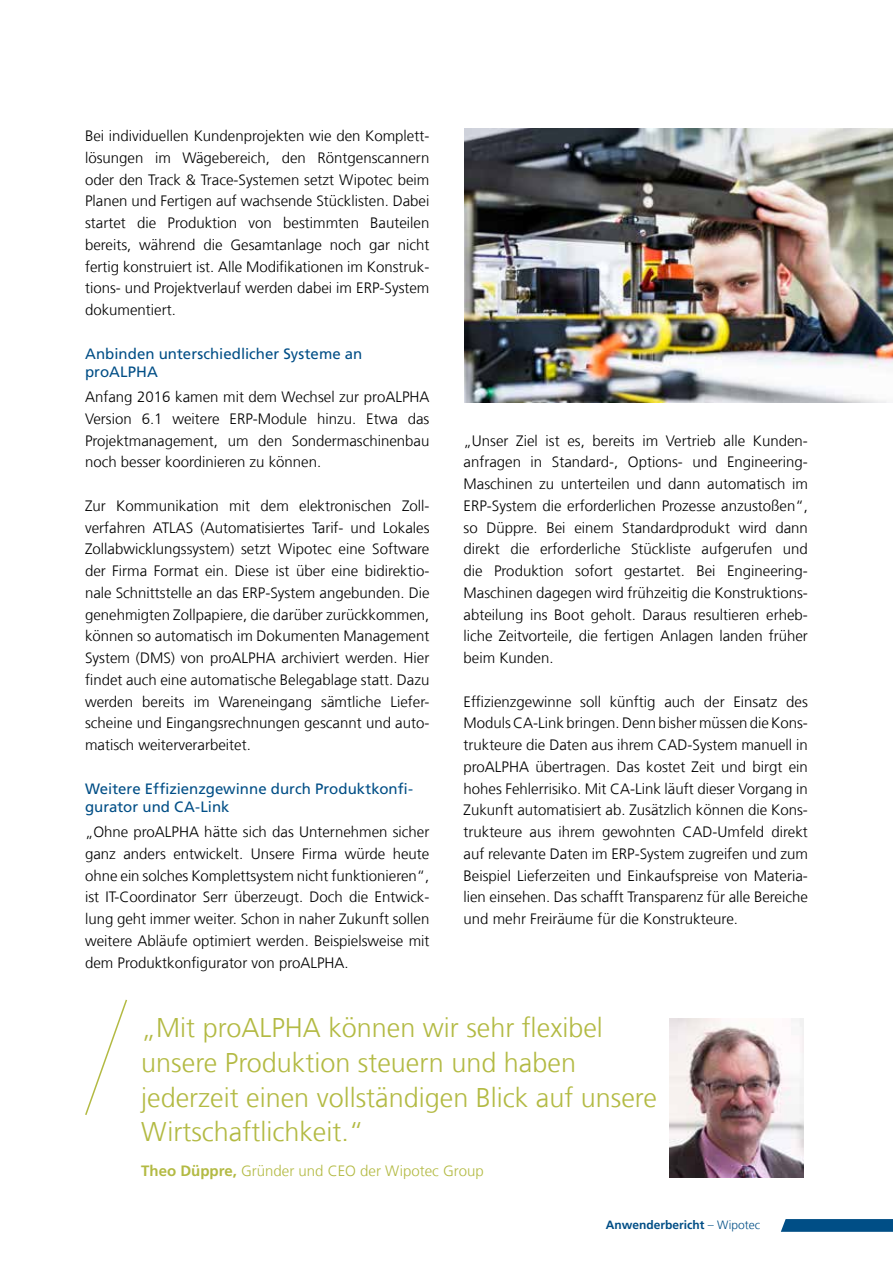
<style>
.page{position:relative;width:893px;height:1263px;background:#fff}
.page>*{position:absolute;margin:0;border:0;box-sizing:border-box;transform-origin:0 0}
.t1{font:300 27px/34.5px "Frutiger LT Com";color:#b3ba43}
.t2{font:300 15px/21.8px "Frutiger LT Com";color:#000;text-align:justify}
.t3{font:15px/18px "Frutiger LT Com";color:#004e86}
.t4{font:300 15px "Frutiger LT Com";color:#b3ba43}
.t5{font:700 12px "Frutiger LT Com";color:#004e86}
.s1{font-weight:700}
.s2{font-weight:300}
</style>
<div class="page">
<svg style="left:781px;top:1219px;width:112px;height:13px"></svg>
<img style="left:465px;top:128px;width:428px;height:274px">
<svg style="left:85px;top:999px;width:43px;height:116px"></svg>
<img style="left:670px;top:1018px;width:134px;height:160px">
<p class="t2" style="left:85px;top:125px;width:346px">Bei individuellen Kundenprojekten wie den Komplett&shy;lösungen im Wägebereich, den Röntgenscannern oder den Track &amp; Trace-Systemen setzt Wipotec beim Planen und Fertigen auf wachsende Stücklisten. Dabei startet die Produktion von bestimmten Bauteilen bereits, während die Gesamtanlage noch gar nicht fertig konstruiert ist. Alle Modifikationen im Konstruk&shy;tions- und Projektverlauf werden dabei im ERP-System dokumentiert.</p>
<p class="t3" style="left:85px;top:344px;width:279px">Anbinden unterschiedlicher Systeme an proALPHA</p>
<p class="t2" style="left:85px;top:386px;width:346px">Anfang 2016 kamen mit dem Wechsel zur proALPHA Version 6.1 weitere ERP-Module hinzu. Etwa das Projektmanagement, um den Sondermaschinenbau noch besser koordinieren zu können.</p>
<p class="t2" style="left:85px;top:495px;width:346px">Zur Kommunikation mit dem elektronischen Zoll&shy;verfahren ATLAS (Automatisiertes Tarif- und Lokales Zollabwicklungssystem) setzt Wipotec eine Software der Firma Format ein. Diese ist über eine bidirektio&shy;nale Schnittstelle an das ERP-System angebunden. Die genehmigten Zollpapiere, die darüber zurückkommen, können so automatisch im Dokumenten Management System (DMS) von proALPHA archiviert werden. Hier findet auch eine automatische Belegablage statt. Dazu werden bereits im Wareneingang sämtliche Liefer&shy;scheine und Eingangsrechnungen gescannt und auto&shy;matisch weiterverarbeitet.</p>
<p class="t3" style="left:85px;top:779px;width:329px">Weitere Effizienzgewinne durch Produktkonfi&shy;gurator und CA-Link</p>
<p class="t2" style="left:85px;top:821px;width:346px">„Ohne proALPHA hätte sich das Unternehmen sicher ganz anders entwickelt. Unsere Firma würde heute ohne ein solches Komplettsystem nicht funktionieren“, ist IT-Coordinator Serr überzeugt. Doch die Entwick&shy;lung geht immer weiter. Schon in naher Zukunft sollen weitere Abläufe optimiert werden. Beispielsweise mit dem Produktkonfigurator von proALPHA.</p>
<p class="t2" style="left:463px;top:429px;width:346px">„Unser Ziel ist es, bereits im Vertrieb alle Kunden&shy;anfragen in Standard-, Options- und Engineering-Maschinen zu unterteilen und dann automatisch im ERP-System die erforderlichen Prozesse anzustoßen“, so Düppre. Bei einem Standardprodukt wird dann direkt die erforderliche Stückliste aufgerufen und die Produktion sofort gestartet. Bei Engineering-Maschinen dagegen wird frühzeitig die Konstruktions&shy;abteilung ins Boot geholt. Daraus resultieren erheb&shy;liche Zeitvorteile, die fertigen Anlagen landen früher beim Kunden.</p>
<p class="t2" style="left:463px;top:690px;width:346px">Effizienzgewinne soll künftig auch der Einsatz des Moduls CA-Link bringen. Denn bisher müssen die Kons&shy;trukteure die Daten aus ihrem CAD-System manuell in proALPHA übertragen. Das kostet Zeit und birgt ein hohes Fehlerrisiko. Mit CA-Link läuft dieser Vorgang in Zukunft automatisiert ab. Zusätzlich können die Kons&shy;trukteure aus ihrem gewohnten CAD-Umfeld direkt auf relevante Daten im ERP-System zugreifen und zum Beispiel Lieferzeiten und Einkaufspreise von Materia&shy;lien einsehen. Das schafft Transparenz für alle Bereiche und mehr Freiräume für die Konstrukteure.</p>
<h1 class="t1" style="left:141px;top:1011px;width:517px">„Mit proALPHA können wir sehr flexibel unsere Produktion steuern und haben jederzeit einen vollständigen Blick auf unsere Wirtschaftlichkeit.“</h1>
<p class="t4" style="left:141px;top:1161px;width:344px"><span class="s1">Theo Düppre,</span> Gründer und CEO der Wipotec Group</p>
<p class="t5" style="left:606px;top:1217px;width:156px">Anwenderbericht <span class="s2">– Wipotec</span></p>
</div>
